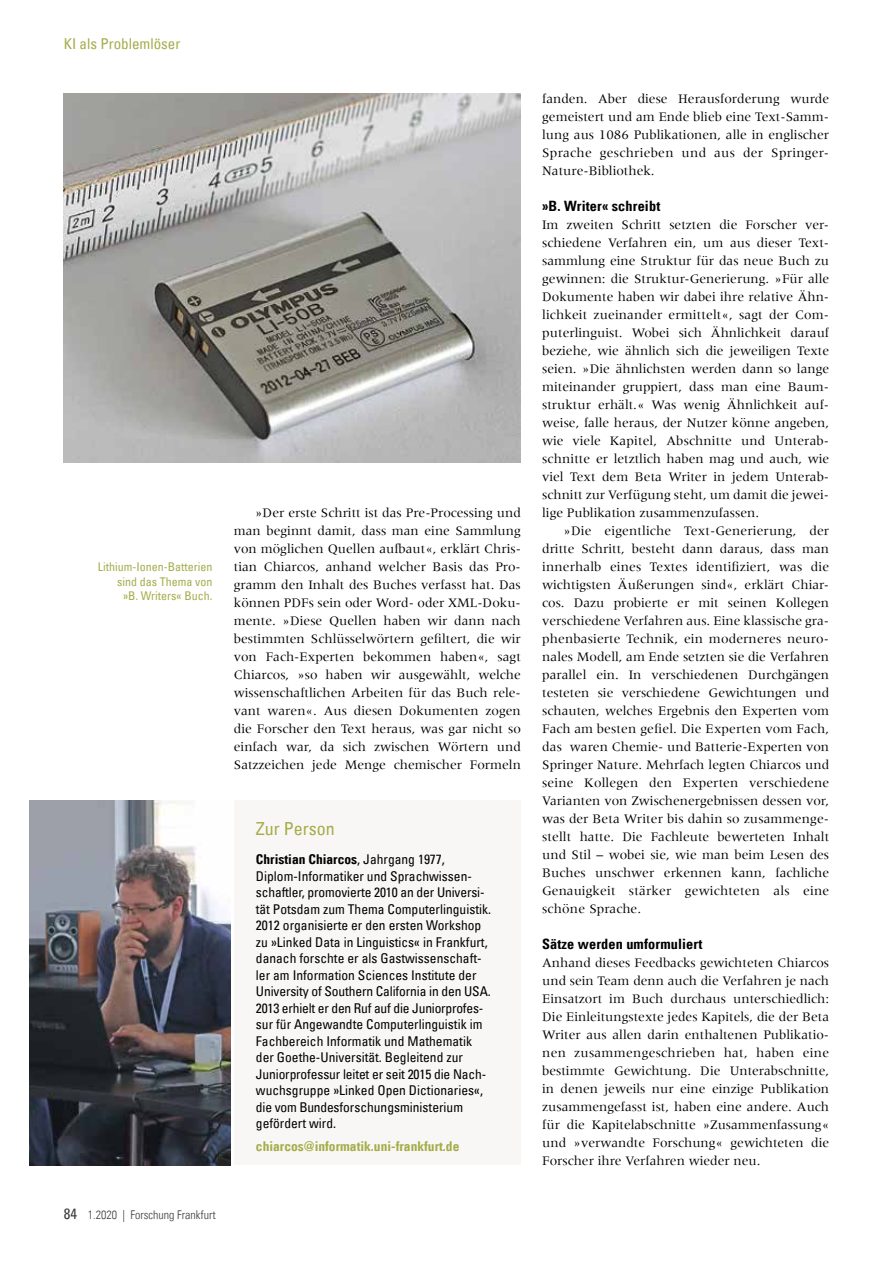
<style>
.page{position:relative;width:893px;height:1263px;background:#fff}
.page>*{position:absolute;margin:0;border:0;box-sizing:border-box;transform-origin:0 0}
.t1{font:condensed 18px "Univers Com 57";color:#a4ad4a}
.t2{font:condensed 15px "Univers Com 57";color:#a4ad4a}
.t3{font:14.25px "Univers Com 67 Bold Cond";letter-spacing:.01em;color:#000}
.t4{font:13.5px/18px "Meridien";color:#000;text-align:justify}
.t5{font:condensed 13.5px/16.5px "Univers Com 57";color:#000}
.t6{font:13.5px "Univers Com 67 Bold Cond";color:#a4ad4a}
.t7{font:13.5px "Univers Com 67 Bold Cond";color:#000}
.t8{font:condensed 12px/14.4px "Univers Com 57";color:#a4ad4a;text-align:right}
.t9{font:12px "Univers Com 47 Light Cond";color:#3c3c3b}
.s1{font-family:"Univers Com 57";font-stretch:condensed}
.s2{font-family:"Univers Com 57";font-stretch:condensed;font-size:15px}
</style>
<div class="page">
<div style="left:235px;top:801px;width:286px;height:364px;background:#f9f7f5"></div>
<img style="left:30px;top:801px;width:200px;height:364px">
<img style="left:64px;top:94px;width:457px;height:368px">
<p class="t2" style="left:64px;top:34px;width:118px">KI als Problemlöser</p>
<p class="t8" style="left:98px;top:559px;width:116px">Lithium-Ionen-Batterien sind das Thema von<br>»B. Writers« Buch.</p>
<p class="t4" style="left:234px;top:504px;width:289px;text-indent:21px">»Der erste Schritt ist das Pre-Processing und man beginnt damit, dass man eine Sammlung von möglichen Quellen aufbaut«, erklärt Chris&shy;tian Chiarcos, anhand welcher Basis das Pro&shy;gramm den Inhalt des Buches verfasst hat. Das können PDFs sein oder Word- oder XML-Doku&shy;mente. »Diese Quellen haben wir dann nach bestimmten Schlüsselwörtern gefiltert, die wir von Fach-Experten bekommen haben«, sagt Chiarcos, »so haben wir ausgewählt, welche wissenschaftlichen Arbeiten für das Buch rele&shy;vant waren«. Aus diesen Dokumenten zogen die Forscher den Text heraus, was gar nicht so einfach war, da sich zwischen Wörtern und Satzzeichen jede Menge chemischer Formeln</p>
<h1 class="t1" style="left:256px;top:817px;width:80px">Zur Person</h1>
<p class="t7" style="left:256px;top:851px;width:190px">Christian Chiarcos<span class="s1">, Jahrgang 1977,</span></p>
<p class="t5" style="left:256px;top:867px;width:237px">Diplom-Informatiker und Sprachwissen&shy;schaftler, promovierte 2010 an der Universi&shy;tät Potsdam zum Thema Computerlinguistik.<br>2012 organisierte er den ersten Workshop zu »Linked Data in Linguistics« in Frankfurt, danach forschte er als Gastwissenschaft&shy;ler am Information Sciences Institute der University of Southern California in den USA.<br>2013 erhielt er den Ruf auf die Juniorprofes&shy;sur für Angewandte Computerlinguistik im Fachbereich Informatik und Mathematik der Goethe-Universität. Begleitend zur Juniorprofessur leitet er seit 2015 die Nach&shy;wuchsgruppe »Linked Open Dictionaries«, die vom Bundesforschungsministerium gefördert wird.</p>
<p class="t6" style="left:256px;top:1137px;width:205px">chiarcos@informatik.uni-frankfurt.de</p>
<p class="t9" style="left:64px;top:1208px;width:153px"><span class="s2">84</span> 1.2020 | Forschung Frankfurt</p>
<p class="t4" style="left:542px;top:90px;width:289px">fanden. Aber diese Herausforderung wurde gemeistert und am Ende blieb eine Text-Samm&shy;lung aus 1086 Publikationen, alle in englischer Sprache geschrieben und aus der Springer-Nature-Bibliothek.</p>
<p class="t3" style="left:542px;top:197px;width:120px">»B. Writer« schreibt</p>
<p class="t4" style="left:542px;top:216px;width:289px">Im zweiten Schritt setzten die Forscher ver&shy;schiedene Verfahren ein, um aus dieser Text&shy;sammlung eine Struktur für das neue Buch zu gewinnen: die Struktur-Generierung. »Für alle Dokumente haben wir dabei ihre relative Ähn&shy;lichkeit zueinander ermittelt«, sagt der Com&shy;puterlinguist. Wobei sich Ähnlichkeit darauf beziehe, wie ähnlich sich die jeweiligen Texte seien. »Die ähnlichsten werden dann so lange miteinander gruppiert, dass man eine Baum&shy;struktur erhält.« Was wenig Ähnlichkeit auf&shy;weise, falle heraus, der Nutzer könne angeben, wie viele Kapitel, Abschnitte und Unterab&shy;schnitte er letztlich haben mag und auch, wie viel Text dem Beta Writer in jedem Unterab&shy;schnitt zur Verfügung steht, um damit die jewei&shy;lige Publikation zusammenzufassen.</p>
<p class="t4" style="left:542px;top:522px;width:289px;text-indent:21px">»Die eigentliche Text-Generierung, der dritte Schritt, besteht dann daraus, dass man innerhalb eines Textes identifiziert, was die wichtigsten Äußerungen sind«, erklärt Chiar&shy;cos. Dazu probierte er mit seinen Kollegen verschiedene Verfahren aus. Eine klassische gra&shy;phenbasierte Technik, ein moderneres neuro&shy;nales Modell, am Ende setzten sie die Verfahren parallel ein. In verschiedenen Durchgängen testeten sie verschiedene Gewichtungen und schauten, welches Ergebnis den Experten vom Fach am besten gefiel. Die Experten vom Fach, das waren Chemie- und Batterie-Experten von Springer Nature. Mehrfach legten Chiarcos und seine Kollegen den Experten verschiedene Varianten von Zwischenergebnissen dessen vor, was der Beta Writer bis dahin so zusammenge&shy;stellt hatte. Die Fachleute bewerteten Inhalt und Stil – wobei sie, wie man beim Lesen des Buches unschwer erkennen kann, fachliche Genauigkeit stärker gewichteten als eine schöne Sprache.</p>
<p class="t3" style="left:542px;top:935px;width:162px">Sätze werden umformuliert</p>
<p class="t4" style="left:542px;top:954px;width:289px">Anhand dieses Feedbacks gewichteten Chiarcos und sein Team denn auch die Verfahren je nach Einsatzort im Buch durchaus unterschiedlich:<br>Die Einleitungstexte jedes Kapitels, die der Beta Writer aus allen darin enthaltenen Publikatio&shy;nen zusammengeschrieben hat, haben eine bestimmte Gewichtung. Die Unterabschnitte, in denen jeweils nur eine einzige Publikation zusammengefasst ist, haben eine andere. Auch für die Kapitelabschnitte »Zusammenfassung« und »verwandte Forschung« gewichteten die Forscher ihre Verfahren wieder neu.</p>
</div>
